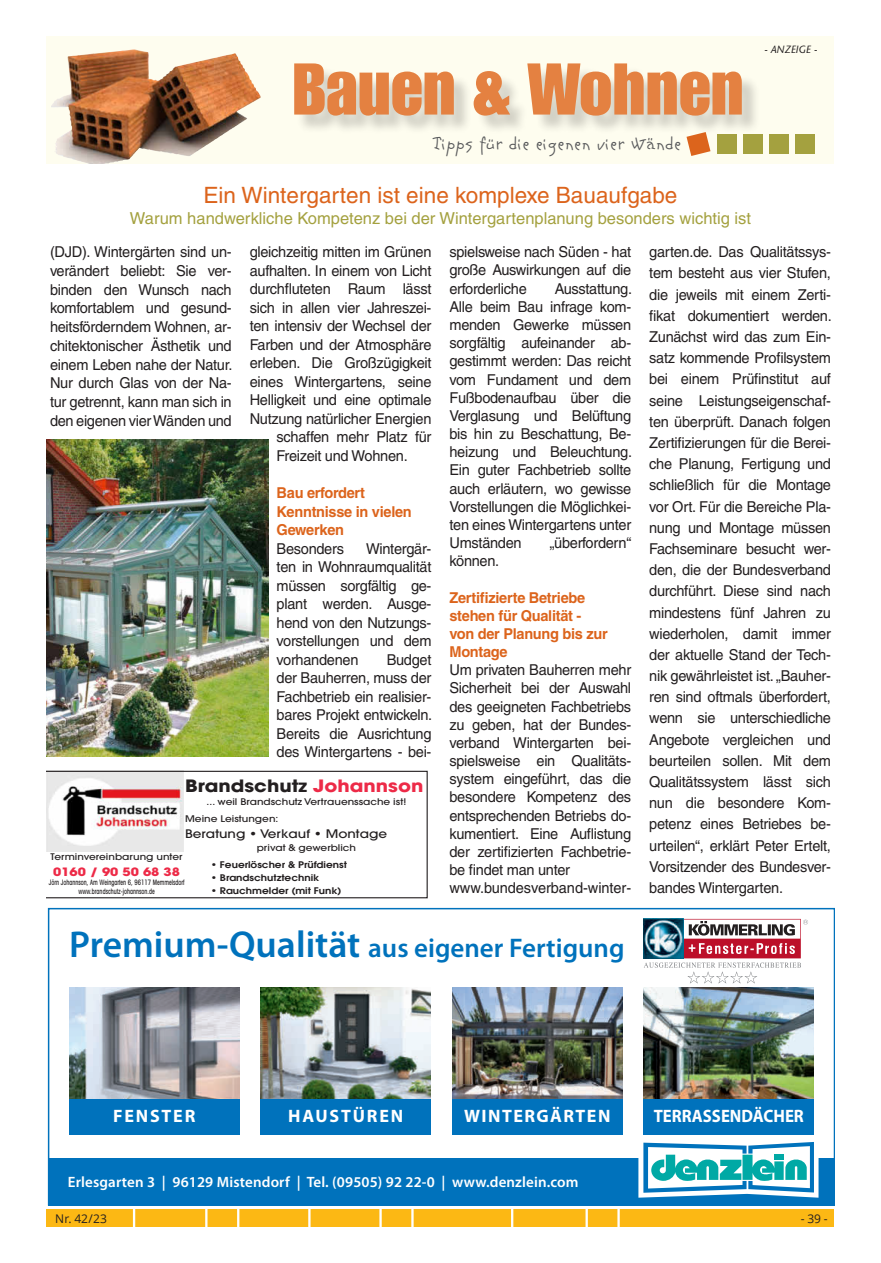
<style>
.page{position:relative;width:881px;height:1263px;background:#fff}
.page>*{position:absolute;margin:0;border:0;box-sizing:border-box;transform-origin:0 0}
.t1{font:71.55px "Impact LT";color:#e48141}
.t2{font:600 27px "Myriad Pro";color:#0072bc}
.t3{font:22.5px "Helvetica LT";color:#dc641c}
.t4{font:300 21px "Linotype Colibri";letter-spacing:.05em;color:#57585a}
.t5{font:700 18px "Myriad Pro";letter-spacing:.1em;color:#fff}
.t6{font:700 18px "Myriad Pro";color:#fff;scale:.93 1}
.t7{font:700 18px "Myriad Pro";letter-spacing:.08em;color:#fff}
.t8{font:700 16.95px "Avant Garde LT";color:#231f20;scale:1.15 1}
.t9{font:16.5px "Helvetica LT";color:#a4a13f}
.t10{font:15px/21.1px "Helvetica LT";letter-spacing:-.02em;color:#231f20;text-align:justify}
.t11{font:700 15px/18.1px "Helvetica LT";letter-spacing:-.02em;color:#dc641c}
.t12{font:600 15px "Myriad Pro";letter-spacing:.01em;color:#fff}
.t13{font:12px "Open Sans";color:#231f20}
.t14{font:500 11.7px "Avant Garde LT";color:#231f20;scale:1.15 1}
.t15{font:700 11.4px "Avant Garde LT";color:#ed2a47;scale:1.16 1}
.t16{font:italic 10.5px "Stone Sans LT";color:#231f20}
.t17{font:500 9.15px/16.8px "Avant Garde LT";color:#231f20;scale:1.15 1}
.t18{font:600 9.15px "Avant Garde LT";color:#231f20;scale:1.15 1}
.t19{font:500 9px "Avant Garde LT";color:#231f20;scale:1.16 1}
.t20{font:500 condensed 7.5px/9px "Avant Garde LT";color:#231f20;text-align:center;scale:.8 1}
.s1{color:#ed2a47}
.s2{font-size:37.5px}
</style>
<div class="page">
<div style="left:47px;top:1210px;width:786px;height:17px;background:#fcb814"></div>
<svg style="left:133px;top:1210px;width:2px;height:17px"></svg>
<svg style="left:205px;top:1210px;width:2px;height:17px"></svg>
<svg style="left:237px;top:1210px;width:2px;height:17px"></svg>
<svg style="left:308px;top:1210px;width:2px;height:17px"></svg>
<svg style="left:379px;top:1210px;width:2px;height:17px"></svg>
<svg style="left:411px;top:1210px;width:2px;height:17px"></svg>
<svg style="left:511px;top:1210px;width:2px;height:17px"></svg>
<svg style="left:585px;top:1210px;width:2px;height:17px"></svg>
<svg style="left:617px;top:1210px;width:2px;height:17px"></svg>
<svg style="left:47px;top:36px;width:786px;height:128px;fill:#fefdef"></svg>
<img style="left:51px;top:49px;width:82px;height:103px">
<div style="left:296px;top:65px;width:464px;height:70px;background:#231f20;opacity:.2"></div>
<div style="left:795px;top:134px;width:20px;height:20px;background:#a4a13f"></div>
<div style="left:769px;top:134px;width:19px;height:20px;background:#a4a13f"></div>
<div style="left:742px;top:134px;width:20px;height:20px;background:#a4a13f"></div>
<div style="left:716px;top:134px;width:20px;height:20px;background:#a4a13f"></div>
<svg style="left:686px;top:132px;width:24px;height:24px"></svg>
<svg style="left:48px;top:908px;width:785px;height:249px"></svg>
<div style="left:48px;top:1157px;width:785px;height:48px;background:#0072bc"></div>
<div style="left:69px;top:1098px;width:170px;height:36px;background:#0072bc"></div>
<div style="left:260px;top:1098px;width:171px;height:36px;background:#0072bc"></div>
<div style="left:452px;top:1098px;width:170px;height:36px;background:#0072bc"></div>
<div style="left:643px;top:1098px;width:170px;height:36px;background:#0072bc"></div>
<svg style="left:638px;top:1137px;width:180px;height:61px"></svg>
<svg style="left:643px;top:919px;width:164px;height:64px"></svg>
<img style="left:69px;top:988px;width:170px;height:110px">
<img style="left:452px;top:988px;width:170px;height:110px">
<img style="left:643px;top:988px;width:170px;height:110px">
<img style="left:260px;top:987px;width:171px;height:111px">
<img style="left:47px;top:439px;width:221px;height:317px">
<svg style="left:47px;top:771px;width:380px;height:127px"></svg>
<h1 class="t1" style="left:292px;top:48px;width:452px">Bauen &amp; Wohnen</h1>
<h3 class="t4" style="left:432px;top:131px;width:250px">Tipps für die eigenen vier Wände</h3>
<h3 class="t3" style="left:203px;top:182px;width:475px">Ein Wintergarten ist eine komplexe Bauaufgabe</h3>
<p class="t9" style="left:130px;top:208px;width:622px">Warum handwerkliche Kompetenz bei der Wintergartenplanung besonders wichtig ist</p>
<p class="t16" style="left:763px;top:44px;width:54px">- ANZEIGE -</p>
<p class="t10" style="left:50px;top:243px;width:184px;line-height:18.8px">(DJD). Wintergärten sind un&shy;verändert beliebt: Sie ver&shy;binden den Wunsch nach komfortablem und gesund&shy;heitsförderndem Wohnen, ar&shy;chitektonischer Ästhetik und einem Leben nahe der Natur.<br>Nur durch Glas von der Na&shy;tur getrennt, kann man sich in den eigenen vier Wänden und</p>
<p class="t10" style="left:250px;top:241px;width:183px">gleichzeitig mitten im Grünen</p>
<p class="t10" style="left:250px;top:260px;width:183px">aufhalten. In einem von Licht</p>
<p class="t10" style="left:250px;top:278px;width:183px">durchfluteten Raum lässt</p>
<p class="t10" style="left:250px;top:297px;width:183px">sich in allen vier Jahreszei-</p>
<p class="t10" style="left:250px;top:315px;width:183px">ten intensiv der Wechsel der</p>
<p class="t10" style="left:250px;top:334px;width:183px">Farben und der Atmosphäre</p>
<p class="t10" style="left:250px;top:352px;width:183px">erleben. Die Großzügigkeit</p>
<p class="t10" style="left:250px;top:371px;width:183px">eines Wintergartens, seine</p>
<p class="t10" style="left:250px;top:390px;width:183px">Helligkeit und eine optimale</p>
<p class="t10" style="left:250px;top:408px;width:183px">Nutzung natürlicher Energien</p>
<p class="t10" style="left:276px;top:427px;width:156px">schaffen mehr Platz für</p>
<p class="t10" style="left:276px;top:445px;width:132px">Freizeit und Wohnen.</p>
<p class="t11" style="left:276px;top:483px;width:137px;line-height:18.6px">Bau erfordert<br>Kenntnisse in vielen<br>Gewerken</p>
<p class="t10" style="left:276px;top:538px;width:69px">Besonders</p>
<p class="t10" style="left:276px;top:539px;width:156px;line-height:18.6px;text-indent:89px">Wintergär&shy;ten in Wohnraumqualität müssen sorgfältig ge&shy;plant werden. Ausge&shy;hend von den Nutzungs&shy;vorstellungen und dem vorhandenen</p>
<p class="t10" style="left:276px;top:650px;width:157px;line-height:18.6px;text-indent:110px">Budget der Bauherren, muss der Fachbetrieb ein realisier&shy;bares Projekt entwickeln.<br>Bereits die Ausrichtung des Wintergartens - bei-</p>
<p class="t8" style="left:185px;top:774px;width:208px">Brandschutz <span class="s1">Johannson</span></p>
<p class="t17" style="left:185px;top:793px;width:194px;text-indent:21px">... weil Brandschutz Vertrauenssache ist!<br>Meine Leistungen:</p>
<p class="t14" style="left:185px;top:826px;width:177px">Beratung • Verkauf • Montage</p>
<p class="t17" style="left:257px;top:839px;width:88px">privat &amp; gewerblich</p>
<p class="t18" style="left:210px;top:858px;width:120px">• Feuerlöscher &amp; Prüfdienst</p>
<p class="t18" style="left:210px;top:871px;width:96px">• Brandschutztechnik</p>
<p class="t18" style="left:210px;top:884px;width:115px">• Rauchmelder (mit Funk)</p>
<p class="t19" style="left:51px;top:851px;width:115px">Terminvereinbarung unter</p>
<p class="t15" style="left:53px;top:864px;width:111px">0160 / 90 50 68 38</p>
<p class="t20" style="left:49px;top:877px;width:171px">Jörn Johannson, Am Weingarten 6, 96117 Memmelsdorf www.brandschutz-johannson.de</p>
<p class="t10" style="left:449px;top:243px;width:183px;line-height:18.1px">spielsweise nach Süden - hat große Auswirkungen auf die erforderliche</p>
<p class="t10" style="left:449px;top:279px;width:184px;line-height:18.1px;text-indent:105px">Ausstattung.<br>Alle beim Bau infrage kom&shy;menden Gewerke müssen sorgfältig aufeinander ab&shy;gestimmt werden: Das reicht vom Fundament und dem Fußbodenaufbau über die Verglasung und Belüftung bis hin zu Beschattung, Be&shy;heizung und Beleuchtung.<br>Ein guter Fachbetrieb sollte auch erläutern, wo gewisse Vorstellungen die Möglichkei&shy;ten eines Wintergartens unter Umständen</p>
<p class="t10" style="left:549px;top:532px;width:83px">„überfordern“</p>
<p class="t10" style="left:449px;top:550px;width:51px">können.</p>
<p class="t11" style="left:449px;top:588px;width:160px">Zertifizierte Betriebe stehen für Qualität - von der Planung bis zur<br>Montage</p>
<p class="t10" style="left:449px;top:661px;width:183px;line-height:18.1px;text-align:left">Um privaten Bauherren mehr<br>Sicherheit bei der Auswahl des geeigneten Fachbetriebs zu geben, hat der Bundes&shy;verband Wintergarten bei&shy;spielsweise ein Qualitäts&shy;system eingeführt, das die besondere Kompetenz des entsprechenden Betriebs do&shy;kumentiert. Eine Auflistung der zertifizierten Fachbetrie&shy;be findet man unter www.bundesverband-winter-</p>
<h2 class="t2" style="left:69px;top:931px;width:556px"><span class="s2">Premium-Qualität</span> aus eigener Fertigung</h2>
<p class="t10" style="left:649px;top:241px;width:184px">garten.de. Das Qualitätssys&shy;tem besteht aus vier Stufen, die jeweils mit einem Zerti&shy;fikat dokumentiert werden.<br>Zunächst wird das zum Ein&shy;satz kommende Profilsystem bei einem Prüfinstitut auf seine Leistungseigenschaf&shy;ten überprüft. Danach folgen Zertifizierungen für die Berei&shy;che Planung, Fertigung und schließlich für die Montage vor Ort. Für die Bereiche Pla&shy;nung und Montage müssen Fachseminare besucht wer&shy;den, die der Bundesverband durchführt. Diese sind nach mindestens fünf Jahren zu wiederholen, damit immer der aktuelle Stand der Tech&shy;nik gewährleistet ist. „Bauher&shy;ren sind oftmals überfordert, wenn sie unterschiedliche Angebote vergleichen und beurteilen sollen. Mit dem Qualitätssystem lässt sich nun die besondere Kom&shy;petenz eines Betriebes be&shy;urteilen“, erklärt Peter Ertelt, Vorsitzender des Bundesver&shy;bandes Wintergarten.</p>
<p class="t5" style="left:113px;top:1104px;width:84px">FENSTER</p>
<p class="t5" style="left:288px;top:1104px;width:116px">HAUSTÜREN</p>
<p class="t7" style="left:464px;top:1104px;width:148px">WINTERGÄRTEN</p>
<p class="t6" style="left:653px;top:1104px;width:163px">TERRASSENDÄCHER</p>
<p class="t12" style="left:68px;top:1172px;width:512px">Erlesgarten 3 | 96129 Mistendorf | Tel. (09505) 92 22-0 | www.denzlein.com</p>
<p class="t13" style="left:55px;top:1211px;width:53px">Nr. 42/23</p>
<p class="t13" style="left:800px;top:1211px;width:28px">- 39 -</p>
</div>
